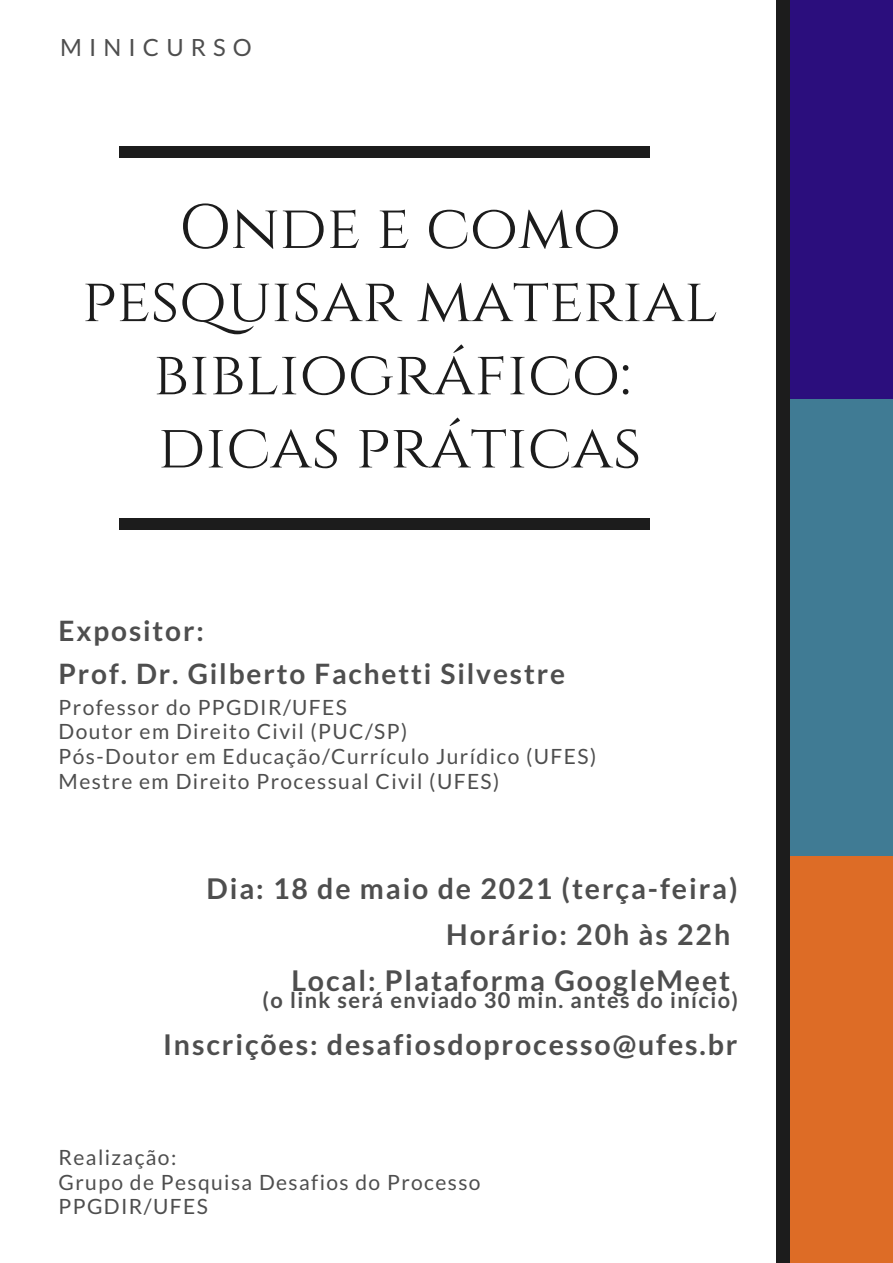
<style>
.page{position:relative;width:893px;height:1263px;background:#fff}
.page>*{position:absolute;margin:0;border:0;box-sizing:border-box;transform-origin:0 0}
.t1{font:62.25px/73.1px "Cinzel";color:#1c1c1c;text-align:center}
.t2{font:700 28.5px "Lato";letter-spacing:.065em;color:#4e4e4e}
.t3{font:700 28.05px "Lato";letter-spacing:.065em;color:#4e4e4e}
.t4{font:23.7px "Lato";letter-spacing:.3em;color:#4e4e4e}
.t5{font:700 21.75px "Lato";letter-spacing:.065em;color:#4e4e4e}
.t6{font:21px "Lato";letter-spacing:.065em;color:#4e4e4e}
</style>
<div class="page">
<div style="left:789px;top:0;width:104px;height:400px;background:#2b0e7d"></div>
<div style="left:789px;top:400px;width:104px;height:457px;background:#407b94"></div>
<div style="left:789px;top:857px;width:104px;height:406px;background:#dd6c26"></div>
<div style="left:777px;top:0;width:12px;height:1263px;background:#1c1c1c"></div>
<div style="left:119px;top:146px;width:530px;height:12px;background:#1c1c1c"></div>
<div style="left:119px;top:518px;width:530px;height:11px;background:#1c1c1c"></div>
<p class="t4" style="left:60px;top:33px;width:193px">MINICURSO</p>
<p class="t1" style="left:82px;top:193px;width:637px">ONDE E COMO<br>PESQUISAR MATERIAL<br>BIBLIOGRÁFICO:</p>
<p class="t1" style="left:158px;top:412px;width:485px">DICAS PRÁTICAS</p>
<p class="t3" style="left:59px;top:613px;width:147px">Expositor:</p>
<p class="t3" style="left:59px;top:656px;width:508px">Prof. Dr. Gilberto Fachetti Silvestre</p>
<p class="t6" style="left:59px;top:694px;width:290px">Professor do PPGDIR/UFES</p>
<p class="t6" style="left:59px;top:719px;width:350px">Doutor em Direito Civil (PUC/SP)</p>
<p class="t6" style="left:59px;top:743px;width:539px">Pós-Doutor em Educação/Currículo Jurídico (UFES)</p>
<p class="t6" style="left:59px;top:768px;width:442px">Mestre em Direito Processual Civil (UFES)</p>
<p class="t2" style="left:206px;top:870px;width:532px">Dia: 18 de maio de 2021 (terça-feira)</p>
<p class="t2" style="left:446px;top:917px;width:285px">Horário: 20h às 22h</p>
<p class="t2" style="left:291px;top:963px;width:440px">Local: Plataforma GoogleMeet</p>
<p class="t5" style="left:262px;top:987px;width:477px">(o link será enviado 30 min. antes do início)</p>
<p class="t2" style="left:163px;top:1026px;width:576px">Inscrições: desafiosdoprocesso@ufes.br</p>
<p class="t6" style="left:59px;top:1144px;width:119px">Realização:</p>
<p class="t6" style="left:59px;top:1169px;width:423px">Grupo de Pesquisa Desafios do Processo</p>
<p class="t6" style="left:59px;top:1194px;width:151px">PPGDIR/UFES</p>
</div>
